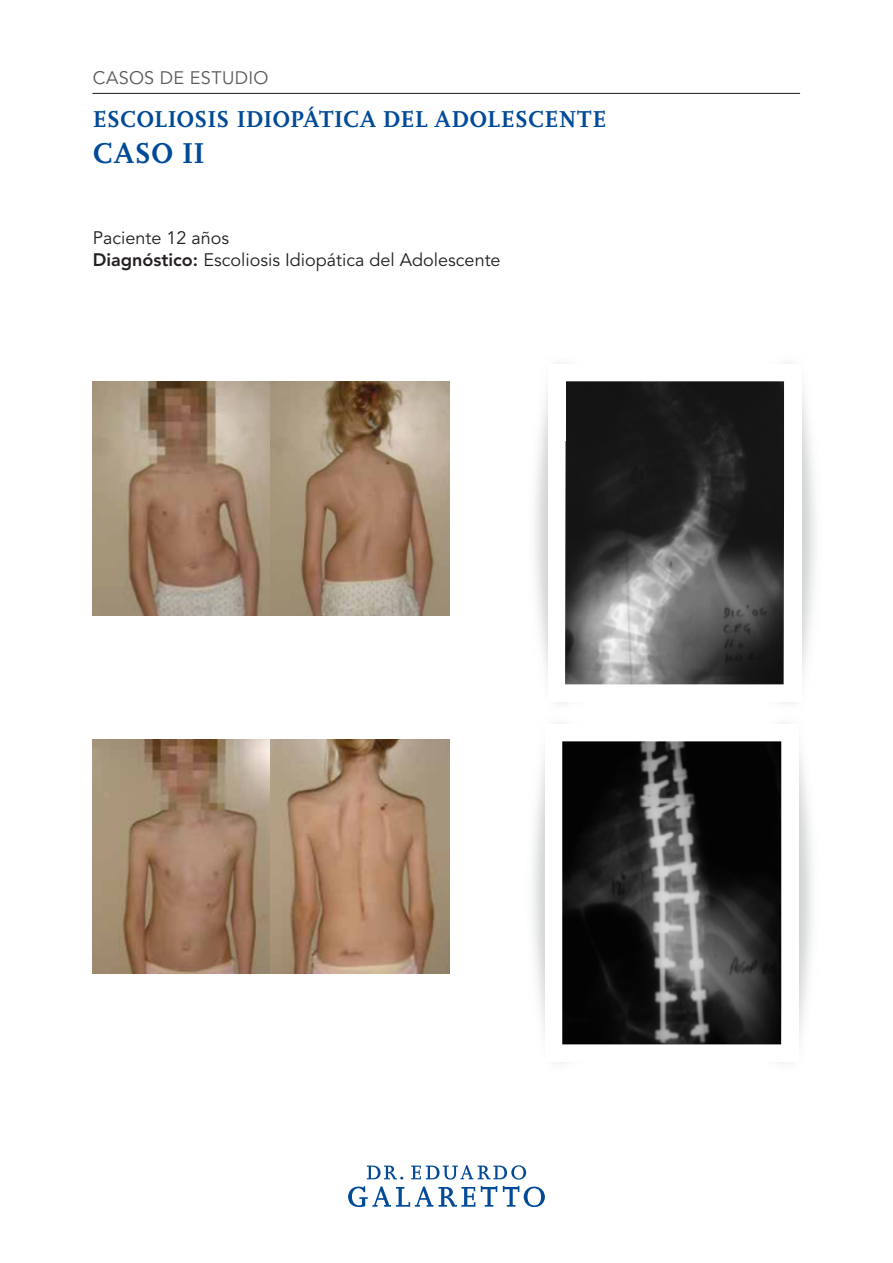
<style>
.page{position:relative;width:893px;height:1263px;background:#fff}
.page>*{position:absolute;margin:0;border:0;box-sizing:border-box;transform-origin:0 0}
.t1{font:700 30px "FF Scala";letter-spacing:.015em;color:#004a97}
.t2{font:700 24px "FF Scala";letter-spacing:.005em;color:#004a97}
.t3{font:18px/22.5px "Avenir";color:#231f20}
.t4{font:18px "Avenir";letter-spacing:.015em;color:#58595b}
.s1{font-weight:800}
</style>
<div class="page">
<img style="left:565px;top:381px;width:219px;height:289px">
<img style="left:533px;top:670px;width:280px;height:394px">
<div style="left:545px;top:724px;width:253px;height:337px;background:#fff"></div>
<img style="left:562px;top:741px;width:219px;height:303px">
<img style="left:92px;top:381px;width:357px;height:234px">
<img style="left:92px;top:740px;width:357px;height:234px">
<hr style="left:92px;top:93px;width:708px;height:1px;background:#333">
<svg style="left:348px;top:1186px;width:197px;height:21px"></svg>
<svg style="left:367px;top:1165px;width:36px;height:14px"></svg>
<svg style="left:411px;top:1165px;width:115px;height:14px"></svg>
<p class="t4" style="left:93px;top:67px;width:177px">CASOS DE ESTUDIO</p>
<h2 class="t2" style="left:93px;top:106px;width:515px">ESCOLIOSIS IDIOPÁTICA DEL ADOLESCENTE</h2>
<h1 class="t1" style="left:93px;top:137px;width:113px">CASO II</h1>
<p class="t3" style="left:93px;top:227px;width:409px">Paciente 12 años<br><span class="s1">Diagnóstico:</span> Escoliosis Idiopática del Adolescente</p>
</div>
